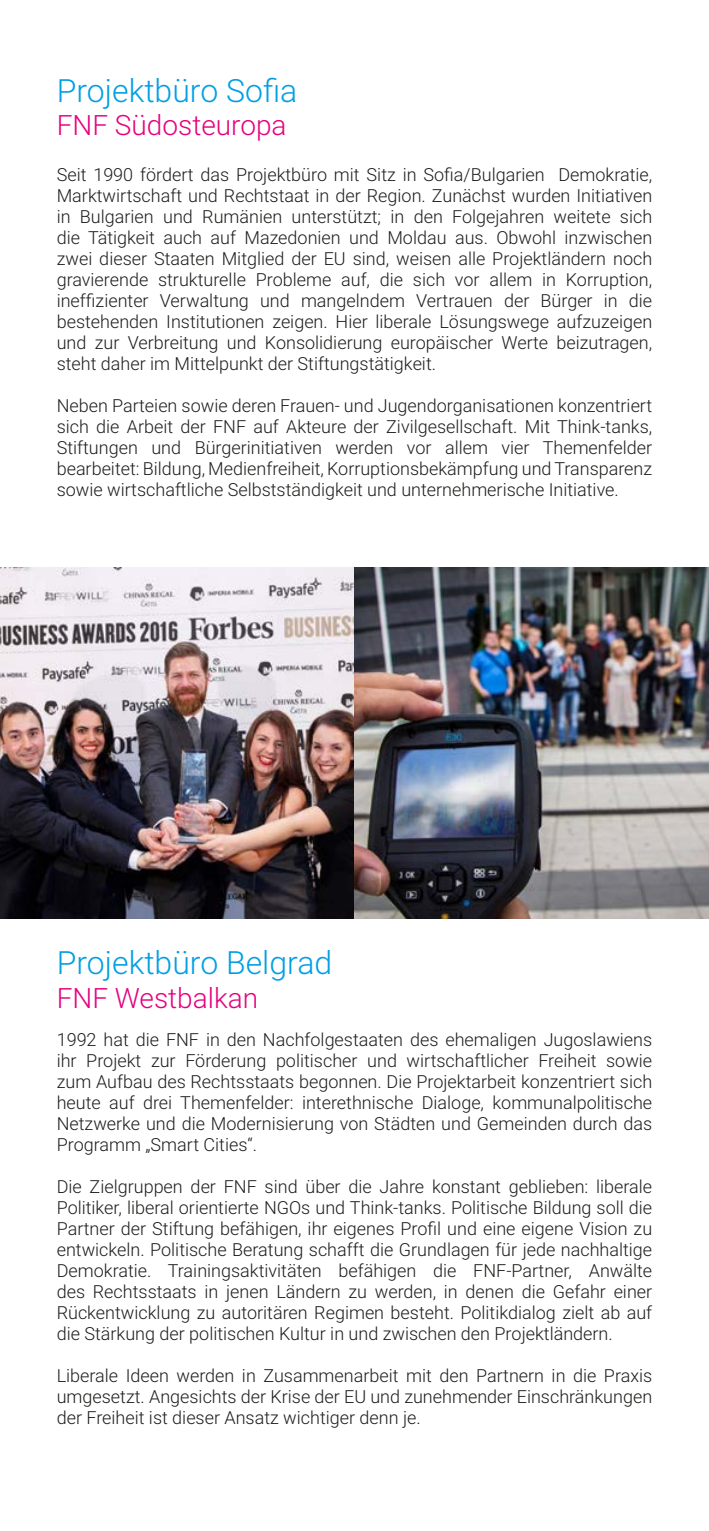
<style>
.page{position:relative;width:709px;height:1531px;background:#fff}
.page>*{position:absolute;margin:0;border:0;box-sizing:border-box;transform-origin:0 0}
.t1{font:300 32px "Roboto";color:#009fe3}
.t2{font:300 28px "Roboto";color:#e6007e}
.t3{font:300 18px/21px "Roboto";color:#1d1d1b;text-align:justify}
</style>
<div class="page">
<img style="left:0;top:567px;width:709px;height:351px">
<h1 class="t1" style="left:57px;top:68px;width:242px">Projektbüro Sofia</h1>
<h2 class="t2" style="left:57px;top:106px;width:231px">FNF Südosteuropa</h2>
<p class="t3" style="left:57px;top:163px;width:597px">Seit 1990 fördert das Projektbüro mit Sitz in Sofia/Bulgarien Demokratie, Marktwirtschaft und Rechtstaat in der Region. Zunächst wurden Initiativen in Bulgarien und Rumänien unterstützt; in den Folgejahren weitete sich die Tätigkeit auch auf Mazedonien und Moldau aus. Obwohl inzwischen zwei dieser Staaten Mitglied der EU sind, weisen alle Projektländern noch gravierende strukturelle Probleme auf, die sich vor allem in Korruption, ineffizienter Verwaltung und mangelndem Vertrauen der Bürger in die bestehenden Institutionen zeigen. Hier liberale Lösungswege aufzuzeigen und zur Verbreitung und Konsolidierung europäischer Werte beizutragen, steht daher im Mittelpunkt der Stiftungstätigkeit.</p>
<p class="t3" style="left:57px;top:394px;width:597px">Neben Parteien sowie deren Frauen- und Jugendorganisationen konzentriert sich die Arbeit der FNF auf Akteure der Zivilgesellschaft. Mit Think-tanks, Stiftungen und Bürgerinitiativen werden vor allem vier Themenfelder bearbeitet: Bildung, Medienfreiheit, Korruptionsbekämpfung und Transparenz sowie wirtschaftliche Selbstständigkeit und unternehmerische Initiative.</p>
<h1 class="t1" style="left:57px;top:940px;width:277px">Projektbüro Belgrad</h1>
<h2 class="t2" style="left:57px;top:978px;width:203px">FNF Westbalkan</h2>
<p class="t3" style="left:57px;top:1028px;width:597px">1992 hat die FNF in den Nachfolgestaaten des ehemaligen Jugoslawiens ihr Projekt zur Förderung politischer und wirtschaftlicher Freiheit sowie zum Aufbau des Rechtsstaats begonnen. Die Projektarbeit konzentriert sich heute auf drei Themenfelder: interethnische Dialoge, kommunalpolitische Netzwerke und die Modernisierung von Städten und Gemeinden durch das Programm „Smart Cities“.</p>
<p class="t3" style="left:57px;top:1175px;width:597px">Die Zielgruppen der FNF sind über die Jahre konstant geblieben: liberale Politiker, liberal orientierte NGOs und Think-tanks. Politische Bildung soll die Partner der Stiftung befähigen, ihr eigenes Profil und eine eigene Vision zu entwickeln. Politische Beratung schafft die Grundlagen für jede nachhaltige Demokratie. Trainingsaktivitäten befähigen die FNF-Partner, Anwälte des Rechtsstaats in jenen Ländern zu werden, in denen die Gefahr einer Rückentwicklung zu autoritären Regimen besteht. Politikdialog zielt ab auf die Stärkung der politischen Kultur in und zwischen den Projektländern.</p>
<p class="t3" style="left:57px;top:1364px;width:597px">Liberale Ideen werden in Zusammenarbeit mit den Partnern in die Praxis umgesetzt. Angesichts der Krise der EU und zunehmender Einschränkungen der Freiheit ist dieser Ansatz wichtiger denn je.</p>
</div>
